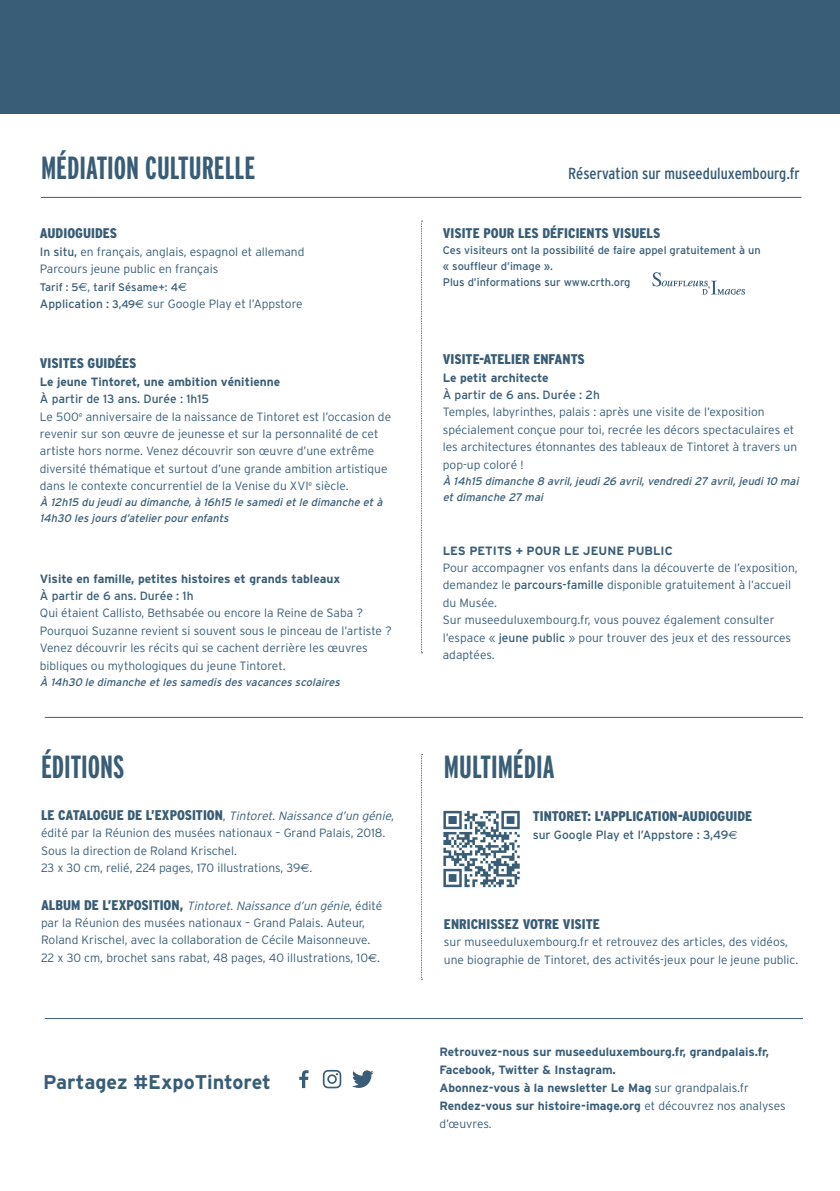
<style>
.page{position:relative;width:840px;height:1191px;background:#fff}
.page>*{position:absolute;margin:0;border:0;box-sizing:border-box;transform-origin:0 0}
.t1{font:700 extra-condensed 32px "Interstate";color:#395d76}
.t2{font:700 19.8px "Interstate";color:#395d76}
.t3{font:condensed 16px "Interstate";color:#395d76}
.t4{font:900 condensed 14px "Interstate";color:#395d76}
.t5{font:300 12px/17.4px "Interstate";color:#395d76}
.t6{font:700 12px/17.8px "Interstate";color:#395d76}
.t7{font:12px "Interstate";color:#395d76}
.t8{font:italic 11px/16px "Interstate";color:#395d76}
.t9{font:11px/16px "Interstate";color:#395d76}
.s1{font-weight:400}
.s2{font-family:"Euro Sans";font-size:12px}
.s3{font-weight:300;font-size:12px}
.s4{font-weight:400;font-size:11px}
.s5{font-family:"Euro Sans";font-weight:400}
.s6{font-weight:900;font-stretch:condensed;font-size:14px}
.s7{font-style:italic}
.s8{font-family:"Euro Sans"}
.s9{font-weight:300}
</style>
<div class="page">
<div style="left:0;top:0;width:839px;height:113px;background:#395d76"></div>
<svg style="left:421px;top:221px;width:1px;height:432px"></svg>
<svg style="left:421px;top:754px;width:1px;height:225px"></svg>
<hr style="left:45px;top:1018px;width:757px;height:1px;background:#395d76">
<hr style="left:45px;top:717px;width:757px;height:1px;background:#395d76">
<hr style="left:41px;top:197px;width:760px;height:1px;background:#395d76">
<svg style="left:652px;top:272px;width:92px;height:23px"></svg>
<svg style="left:299px;top:1070px;width:9px;height:18px"></svg>
<svg style="left:322px;top:1070px;width:19px;height:18px"></svg>
<svg style="left:352px;top:1070px;width:21px;height:18px"></svg>
<svg style="left:443px;top:811px;width:76px;height:76px"></svg>
<h1 class="t1" style="left:41px;top:150px;width:215px">MÉDIATION CULTURELLE</h1>
<p class="t4" style="left:40px;top:226px;width:79px">AUDIOGUIDES</p>
<p class="t5" style="left:40px;top:243px;width:266px"><span class="s1">In situ,</span> en français, anglais, espagnol et allemand<br>Parcours jeune public en français</p>
<p class="t9" style="left:40px;top:279px;width:149px">Tarif : 5<span class="s2">A</span><span class="s3">,</span> tarif Sésame+: 4<span class="s2">A</span></p>
<p class="t5" style="left:40px;top:295px;width:264px"><span class="s1">Application :</span> <span class="s4">3,49</span><span class="s5">A</span> sur Google Play et l’Appstore</p>
<p class="t4" style="left:40px;top:355px;width:98px">VISITES GUIDÉES</p>
<p class="t6" style="left:40px;top:373px;width:242px">Le jeune Tintoret, une ambition vénitienne</p>
<p class="t5" style="left:40px;top:390px;width:352px"><span class="s1">À partir de 13 ans. Durée : 1h15<br></span>Le 500<sup>e</sup> anniversaire de la naissance de Tintoret est l’occasion de revenir sur son œuvre de jeunesse et sur la personnalité de cet artiste hors norme. Venez découvrir son œuvre d’une extrême diversité thématique et surtout d’une grande ambition artistique dans le contexte concurrentiel de la Venise du XVI<sup>e</sup> siècle.</p>
<p class="t8" style="left:40px;top:494px;width:346px">À 12h15 du jeudiau dimanche,à 16h15 le samedietle dimanche età<br>14h30 les jours d’atelierpourenfants</p>
<p class="t6" style="left:40px;top:570px;width:302px">Visite en famille, petites histoires et grands tableaux</p>
<p class="t7" style="left:40px;top:589px;width:155px">À partir de 6 ans. Durée : 1h</p>
<p class="t5" style="left:40px;top:604px;width:353px">Qui étaient Callisto, Bethsabée ou encore la Reine de Saba ?<br>Pourquoi Suzanne revient si souvent sous le pinceau de l’artiste ?<br>Venez découvrir les récits qui se cachent derrière les œuvres bibliques ou mythologiques du jeune Tintoret.</p>
<p class="t8" style="left:40px;top:673px;width:304px">À 14h30 le dimanche etles samedis des vacances scolaires</p>
<h1 class="t1" style="left:41px;top:749px;width:85px">ÉDITIONS</h1>
<p class="t5" style="left:41px;top:807px;width:354px"><span class="s6">L E CATA LOG U E D E L’ EX POS I T I O N</span> , <span class="s7">Tintoret.Naissance d’un génie</span>, édité par la Réunion des musées nationaux – Grand Palais, 2018.<br>Sous la direction de Roland Krischel.<br>23 x 30 cm, relié, 224 pages, 170 illustrations, 39<span class="s5">A</span>.</p>
<p class="t5" style="left:41px;top:896px;width:343px"><span class="s6">ALB U M D E L’ EXPOS I T I O N ,</span> <span class="s7">Tintoret.Naissance d’un génie</span>, é d i t é par la Réunion des musées nationaux – Grand Palais. Auteur, Roland Krischel, avec la collaboration de Cécile Maisonneuve.<br>22 x 30 cm, brochet sans rabat, 48 pages, 40 illustrations, 10<span class="s5">A</span>.</p>
<h2 class="t2" style="left:43px;top:1070px;width:229px">Partagez #ExpoTintoret</h2>
<h3 class="t3" style="left:567px;top:165px;width:233px">Réservation sur museeduluxembourg.fr</h3>
<p class="t4" style="left:442px;top:226px;width:219px">VISITE POUR LES DÉFICIENTS VISUELS</p>
<p class="t9" style="left:442px;top:242px;width:319px">Ces visiteurs ont la possibilité de faire appel gratuitement à un « souffleur d’image ».<br>Plus d’informations sur www.crth.org</p>
<p class="t4" style="left:442px;top:351px;width:143px">VISITE-ATELIER ENFANTS</p>
<p class="t6" style="left:442px;top:369px;width:107px">Le petit architecte</p>
<p class="t7" style="left:442px;top:388px;width:158px">À partir de 6 ans. Durée : 2h</p>
<p class="t5" style="left:442px;top:403px;width:356px">Temples, labyrinthes, palais : après une visite de l’exposition spécialement conçue pour toi, recrée les décors spectaculaires et les architectures étonnantes des tableaux de Tintoret à travers un pop-up coloré !</p>
<p class="t8" style="left:442px;top:472px;width:359px">À 14h15 dimanche 8 avril,jeudi26 avril,vendredi27 avril,jeudi10 mai etdimanche 27 mai</p>
<p class="t6" style="left:442px;top:541px;width:231px">LES PETITS + POUR LE JEUNE PUBLIC</p>
<p class="t5" style="left:442px;top:559px;width:356px">Pour accompagner vos enfants dans la découverte de l’exposition, demandez le <span class="s1">parcours-famille</span> disponible gratuitement à l’accueil du Musée.<br>Sur museeduluxembourg.fr, vous pouvez également consulter l’espace « <span class="s1">jeune public</span> » pour trouver des jeux et des ressources adaptées.</p>
<h1 class="t1" style="left:443px;top:749px;width:112px">MULTIMÉDIA</h1>
<p class="t4" style="left:532px;top:808px;width:221px">TINTORET: L'APPLICATION-AUDIOGUIDE</p>
<p class="t7" style="left:532px;top:827px;width:206px">sur Google Play et l’Appstore : 3,49<span class="s8">A</span></p>
<p class="t4" style="left:443px;top:916px;width:157px">ENRICHISSEZ VOTRE VISITE</p>
<p class="t5" style="left:443px;top:933px;width:356px">sur museeduluxembourg.fr et retrouvez des articles, des vidéos, une biographie de Tintoret, des activités-jeux pour le jeune public.</p>
<p class="t6" style="left:439px;top:1043px;width:347px">Retrouvez-nous sur museeduluxembourg.fr, grandpalais.fr, Facebook, Twitter &amp; Instagram.<br>Abonnez-vous à la newsletter Le Mag <span class="s9">sur grandpalais.fr </span>Rendez-vous sur histoire-image.org <span class="s9">et découvrez nos analyses d’œuvres.</span></p>
</div>
